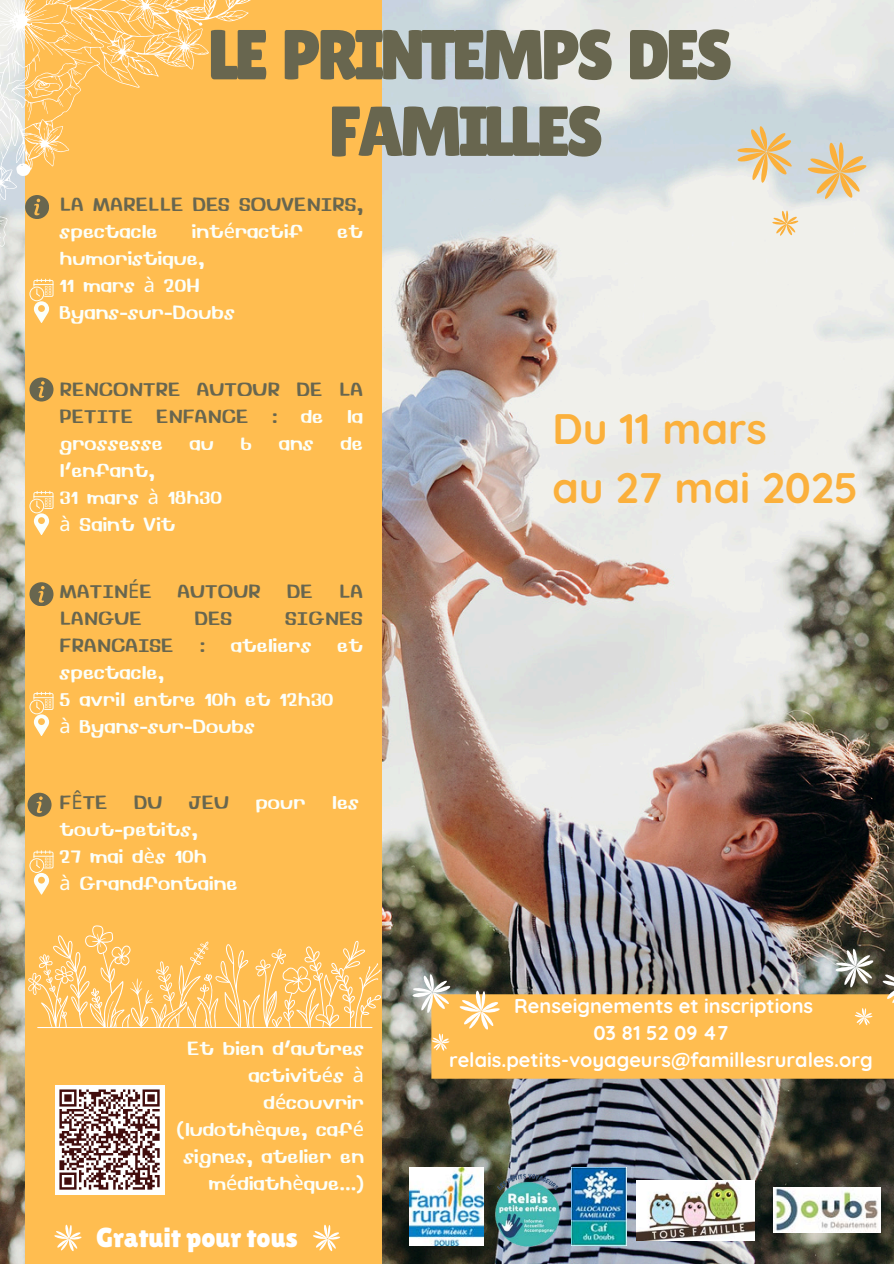
<style>
.page{position:relative;width:894px;height:1264px;background:#fff}
.page>*{position:absolute;margin:0;border:0;box-sizing:border-box;transform-origin:0 0}
.t1{font:70.5px/76.5px "Lilita One";letter-spacing:-.065em;color:#68664f;text-align:center}
.t2{font:700 42.45px/58.5px "Quicksand";color:#fbb03b}
.t3{font:27.45px "Lilita One";color:#fff}
.t4{font:19.95px/27px "Mi Cracker";color:#fcfff9;text-align:right}
.t5{font:19.95px/27px "Mi Cracker";color:#68664f}
.t6{font:700 19.95px/27px "Quicksand";color:#fff;text-align:center}
.s1{color:#fcfff9}
.s2{font-family:"Noto Sans"}
</style>
<div class="page">
<img style="left:0;top:0;width:893px;height:1263px">
<svg style="left:698px;top:84px;width:195px;height:171px;background:#deded7"></svg>
<img style="left:636px;top:1180px;width:118px;height:59px">
<img style="left:471px;top:1160px;width:117px;height:103px">
<img style="left:571px;top:1167px;width:55px;height:78px">
<img style="left:773px;top:1187px;width:107px;height:45px">
<img style="left:409px;top:1167px;width:74px;height:78px">
<div style="left:25px;top:1px;width:356px;height:1262px;background:#ffbd50"></div>
<div style="left:55px;top:1084px;width:109px;height:110px;background:#fff"></div>
<svg style="left:57px;top:1084px;width:108px;height:106px"></svg>
<svg style="left:28px;top:925px;width:353px;height:103px"></svg>
<svg style="left:29px;top:850px;width:24px;height:45px"></svg>
<svg style="left:28px;top:792px;width:23px;height:24px"></svg>
<svg style="left:29px;top:691px;width:24px;height:45px"></svg>
<svg style="left:29px;top:582px;width:24px;height:24px"></svg>
<svg style="left:29px;top:491px;width:24px;height:44px"></svg>
<svg style="left:29px;top:377px;width:24px;height:24px"></svg>
<svg style="left:29px;top:279px;width:24px;height:44px"></svg>
<svg style="left:0;top:0;width:261px;height:258px"></svg>
<svg style="left:25px;top:195px;width:24px;height:24px"></svg>
<img style="left:388px;top:922px;width:505px;height:156px">
<svg style="left:54px;top:1224px;width:28px;height:27px"></svg>
<svg style="left:313px;top:1224px;width:28px;height:28px"></svg>
<p class="t1" style="left:208px;top:16px;width:526px">LE PRINTEMPS DES<br>FAMILLES</p>
<p class="t5" style="left:60px;top:189px;width:305px">LA MARELLE DES SOUVENIRS, <span class="s1">spectacle</span></p>
<p class="t4" style="left:192px;top:216px;width:113px">int<span class="s2">é</span>ractif</p>
<p class="t4" style="left:337px;top:216px;width:27px">et</p>
<p class="t4" style="left:60px;top:243px;width:146px">humoristique,</p>
<p class="t4" style="left:60px;top:270px;width:141px">11 mars <span class="s2">à</span> 20H</p>
<p class="t4" style="left:60px;top:297px;width:177px">Byans-sur-Doubs</p>
<p class="t5" style="left:60px;top:374px;width:305px;text-align:justify">RENCONTRE AUTOUR DE LA PETITE ENFANCE : <span class="s1">de la grossesse</span></p>
<p class="t4" style="left:189px;top:428px;width:26px">au</p>
<p class="t4" style="left:240px;top:428px;width:13px">6</p>
<p class="t4" style="left:279px;top:428px;width:36px">ans</p>
<p class="t4" style="left:340px;top:428px;width:24px">de</p>
<p class="t4" style="left:60px;top:455px;width:97px">l’enfant,</p>
<p class="t4" style="left:60px;top:482px;width:164px">31 mars <span class="s2">à</span> 18h30</p>
<p class="t4" style="left:60px;top:509px;width:117px"><span class="s2">à</span> Saint Vit</p>
<p class="t5" style="left:60px;top:575px;width:93px">MATIN<span class="s2">É</span>E</p>
<p class="t5" style="left:178px;top:575px;width:85px">AUTOUR</p>
<p class="t5" style="left:287px;top:575px;width:27px">DE</p>
<p class="t5" style="left:339px;top:575px;width:26px">LA</p>
<p class="t5" style="left:60px;top:602px;width:83px">LANGUE</p>
<p class="t5" style="left:194px;top:602px;width:39px">DES</p>
<p class="t5" style="left:285px;top:602px;width:79px">SIGNES</p>
<p class="t5" style="left:60px;top:629px;width:115px">FRANCAISE</p>
<p class="t5" style="left:199px;top:629px;width:7px">:</p>
<p class="t4" style="left:231px;top:629px;width:82px">ateliers</p>
<p class="t4" style="left:337px;top:629px;width:27px">et</p>
<p class="t4" style="left:60px;top:656px;width:106px">spectacle,</p>
<p class="t4" style="left:60px;top:683px;width:275px">5 avril entre 10h et 12h30</p>
<p class="t4" style="left:60px;top:710px;width:197px"><span class="s2">à</span> Byans-sur-Doubs</p>
<p class="t5" style="left:60px;top:787px;width:49px">F<span class="s2">Ê</span>TE</p>
<p class="t5" style="left:134px;top:787px;width:30px">DU</p>
<p class="t5" style="left:189px;top:787px;width:42px">JEU</p>
<p class="t4" style="left:255px;top:787px;width:52px">pour</p>
<p class="t4" style="left:332px;top:787px;width:29px">les</p>
<p class="t4" style="left:60px;top:814px;width:140px">tout-petits,</p>
<p class="t4" style="left:60px;top:841px;width:148px">27 mai d<span class="s2">è</span>s 10h</p>
<p class="t4" style="left:60px;top:868px;width:179px"><span class="s2">à</span> Grandfontaine</p>
<p class="t4" style="left:176px;top:1032px;width:189px">Et bien d’autres activit<span class="s2">é</span>s <span class="s2">à </span>d<span class="s2">é</span>couvrir (ludoth<span class="s2">è</span>que, caf<span class="s2">é </span>signes, atelier en m<span class="s2">é</span>diath<span class="s2">è</span>que...)</p>
<p class="t3" style="left:96px;top:1221px;width:203px">Gratuit pour tous</p>
<p class="t2" style="left:552px;top:399px;width:307px">Du 11 mars<br>au 27 mai 2025</p>
<p class="t6" style="left:449px;top:991px;width:425px">Renseignements et inscriptions<br>03 81 52 09 47 relais.petits-voyageurs@famillesrurales.org</p>
</div>
